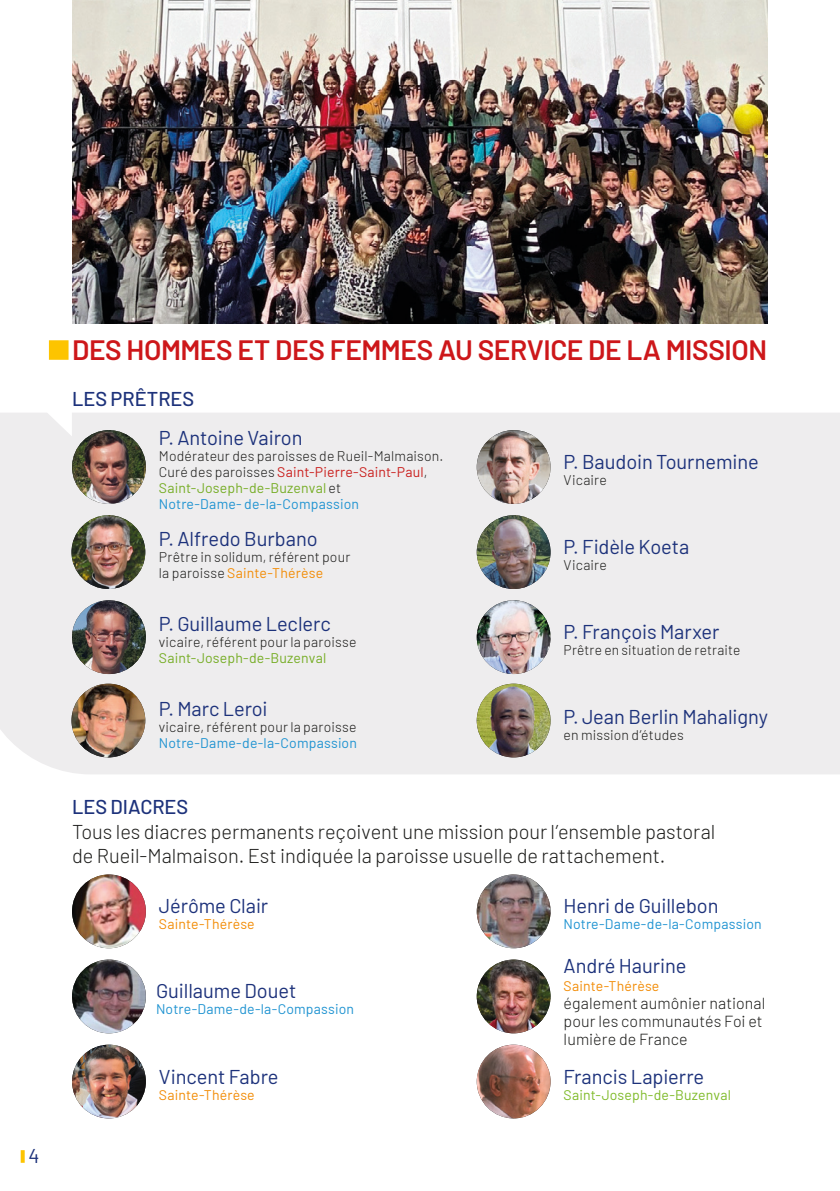
<style>
.page{position:relative;width:840px;height:1191px;background:#fff}
.page>*{position:absolute;margin:0;border:0;box-sizing:border-box;transform-origin:0 0}
.Titre_Chapitre{font:600 28px "Barlow";letter-spacing:-.015em;color:#cd171a}
.sous_titre_regular_1{font:20px "Barlow";letter-spacing:-.005em;color:#1d327b}
.Texte_espace_0_3{font:300 20px/24px "Barlow";letter-spacing:-.005em;color:#1d1d1b}
.Petit_titre_paragrap{font:500 20px "Barlow";color:#1d327b}
.Petit_titre_paragrap-2{font:20px "Barlow";letter-spacing:-.005em;color:#1d327b}
.Pagination_imp{font:20px "Barlow";color:#1d327b}
.Texte_tableau{font:300 16px/18px "Barlow";letter-spacing:.01em;color:#1d1d1b}
.Texte_tableau-2{font:300 14px/16px "Barlow";letter-spacing:.01em;color:#1d1d1b}
.Texte_tableau-3{font:14px/16px "Barlow";letter-spacing:.01em;color:#1f93d1}
.Texte_tableau-4{font:14px "Barlow";letter-spacing:.01em;color:#f28c06}
.Texte_tableau-5{font:14px "Barlow";letter-spacing:.01em;color:#ca201e}
.Texte_tableau-6{font:14px "Barlow";letter-spacing:.01em;color:#7eba28}
.s1{font-weight:300;color:#1d1d1b}
.s2{color:#76ad25}
.s3{font-weight:400;color:#76ad25}
.s4{font-weight:400;color:#1f93d1}
</style>
<div class="page">
<div style="left:0;top:413px;width:839px;height:361px;background:#eeedee"></div>
<div style="left:49px;top:340px;width:19px;height:20px;background:#fdc400"></div>
<svg style="left:21px;top:1150px;width:4px;height:12px"></svg>
<img style="left:72px;top:874px;width:74px;height:74px;border-radius:37px">
<img style="left:72px;top:430px;width:74px;height:74px;border-radius:37px">
<img style="left:476px;top:874px;width:74px;height:74px;border-radius:37px">
<img style="left:476px;top:430px;width:74px;height:74px;border-radius:37px">
<img style="left:476px;top:600px;width:74px;height:74px;border-radius:37px">
<img style="left:72px;top:959px;width:74px;height:74px;border-radius:37px">
<img style="left:476px;top:959px;width:74px;height:74px;border-radius:37px">
<img style="left:72px;top:1044px;width:74px;height:74px;border-radius:37px">
<img style="left:72px;top:600px;width:74px;height:74px;border-radius:37px">
<img style="left:71px;top:683px;width:74px;height:74px;border-radius:37px">
<img style="left:71px;top:515px;width:74px;height:74px;border-radius:37px">
<img style="left:476px;top:1044px;width:74px;height:74px;border-radius:37px">
<img style="left:476px;top:683px;width:74px;height:74px;border-radius:37px">
<img style="left:476px;top:515px;width:74px;height:74px;border-radius:37px">
<img style="left:72px;top:0;width:695px;height:323px">
<svg style="left:34px;top:413px;width:38px;height:23px"></svg>
<p class="Pagination_imp" style="left:28px;top:1141px;width:13px">4</p>
<p class="Titre_Chapitre" style="left:72px;top:329px;width:696px">DES HOMMES ET DES FEMMES AU SERVICE DE LA MISSION</p>
<p class="Petit_titre_paragrap" style="left:72px;top:384px;width:124px">LES PRÊTRES</p>
<p class="sous_titre_regular_1" style="left:159px;top:423px;width:145px">P. Antoine Vairon</p>
<p class="Texte_tableau-2" style="left:159px;top:447px;width:286px">Modérateur des paroisses de Rueil-Malmaison.</p>
<p class="Texte_tableau-5" style="left:159px;top:462px;width:270px"><span class="s1">Curé des paroisses</span> Saint-Pierre-Saint-Paul<span class="s1">,</span></p>
<p class="Texte_tableau-3" style="left:159px;top:479px;width:201px"><span class="s2">Saint-Joseph-de-Buzenval</span> <span class="s1">et<br></span>Notre-Dame- de-la-Compassion</p>
<p class="sous_titre_regular_1" style="left:159px;top:524px;width:160px">P. Alfredo Burbano</p>
<p class="Texte_tableau-2" style="left:159px;top:548px;width:193px">Prêtre in solidum, référent pour</p>
<p class="Texte_tableau-4" style="left:159px;top:563px;width:166px"><span class="s1">la paroisse</span> Sainte-Thérèse</p>
<p class="sous_titre_regular_1" style="left:159px;top:609px;width:173px">P. Guillaume Leclerc</p>
<p class="Texte_tableau-2" style="left:159px;top:633px;width:199px">vicaire, référent pour la paroisse<br><span class="s3">Saint-Joseph-de-Buzenval</span></p>
<p class="sous_titre_regular_1" style="left:159px;top:694px;width:110px">P. Marc Leroi</p>
<p class="Texte_tableau-2" style="left:159px;top:718px;width:199px">vicaire, référent pour la paroisse<br><span class="s4">Notre-Dame-de-la-Compassion</span></p>
<p class="sous_titre_regular_1" style="left:563px;top:447px;width:197px">P. Baudoin Tournemine</p>
<p class="Texte_tableau-2" style="left:563px;top:471px;width:45px">Vicaire</p>
<p class="sous_titre_regular_1" style="left:563px;top:532px;width:127px">P. Fidèle Koeta</p>
<p class="Texte_tableau-2" style="left:563px;top:556px;width:45px">Vicaire</p>
<p class="sous_titre_regular_1" style="left:563px;top:617px;width:157px">P. François Marxer</p>
<p class="Texte_tableau-2" style="left:563px;top:641px;width:178px">Prêtre en situation de retraite</p>
<p class="sous_titre_regular_1" style="left:563px;top:702px;width:206px">P. Jean Berlin Mahaligny</p>
<p class="Texte_tableau-2" style="left:563px;top:726px;width:122px">en mission d’études</p>
<p class="Petit_titre_paragrap" style="left:72px;top:792px;width:118px">LES DIACRES</p>
<p class="Texte_espace_0_3" style="left:72px;top:818px;width:644px">Tous les diacres permanents reçoivent une mission pour l’ensemble pastoral de Rueil-Malmaison. Est indiquée la paroisse usuelle de rattachement.</p>
<p class="sous_titre_regular_1" style="left:159px;top:891px;width:111px">Jérôme Clair</p>
<p class="Texte_tableau-4" style="left:159px;top:914px;width:97px">Sainte-Thérèse</p>
<p class="sous_titre_regular_1" style="left:156px;top:976px;width:142px">Guillaume Douet</p>
<p class="Texte_tableau-3" style="left:156px;top:1000px;width:199px">Notre-Dame-de-la-Compassion</p>
<p class="sous_titre_regular_1" style="left:159px;top:1061px;width:121px">Vincent Fabre</p>
<p class="Texte_tableau-4" style="left:159px;top:1084px;width:97px">Sainte-Thérèse</p>
<p class="sous_titre_regular_1" style="left:563px;top:891px;width:156px">Henri de Guillebon</p>
<p class="Texte_tableau-3" style="left:563px;top:915px;width:199px">Notre-Dame-de-la-Compassion</p>
<p class="Petit_titre_paragrap-2" style="left:563px;top:951px;width:124px">André Haurine</p>
<p class="Texte_tableau-4" style="left:563px;top:976px;width:97px">Sainte-Thérèse</p>
<p class="Texte_tableau" style="left:563px;top:993px;width:203px">également aumônier national pour les communautés Foi et lumière de France</p>
<p class="sous_titre_regular_1" style="left:563px;top:1061px;width:142px">Francis Lapierre</p>
<p class="Texte_tableau-6" style="left:563px;top:1084px;width:169px">Saint-Joseph-de-Buzenval</p>
</div>
